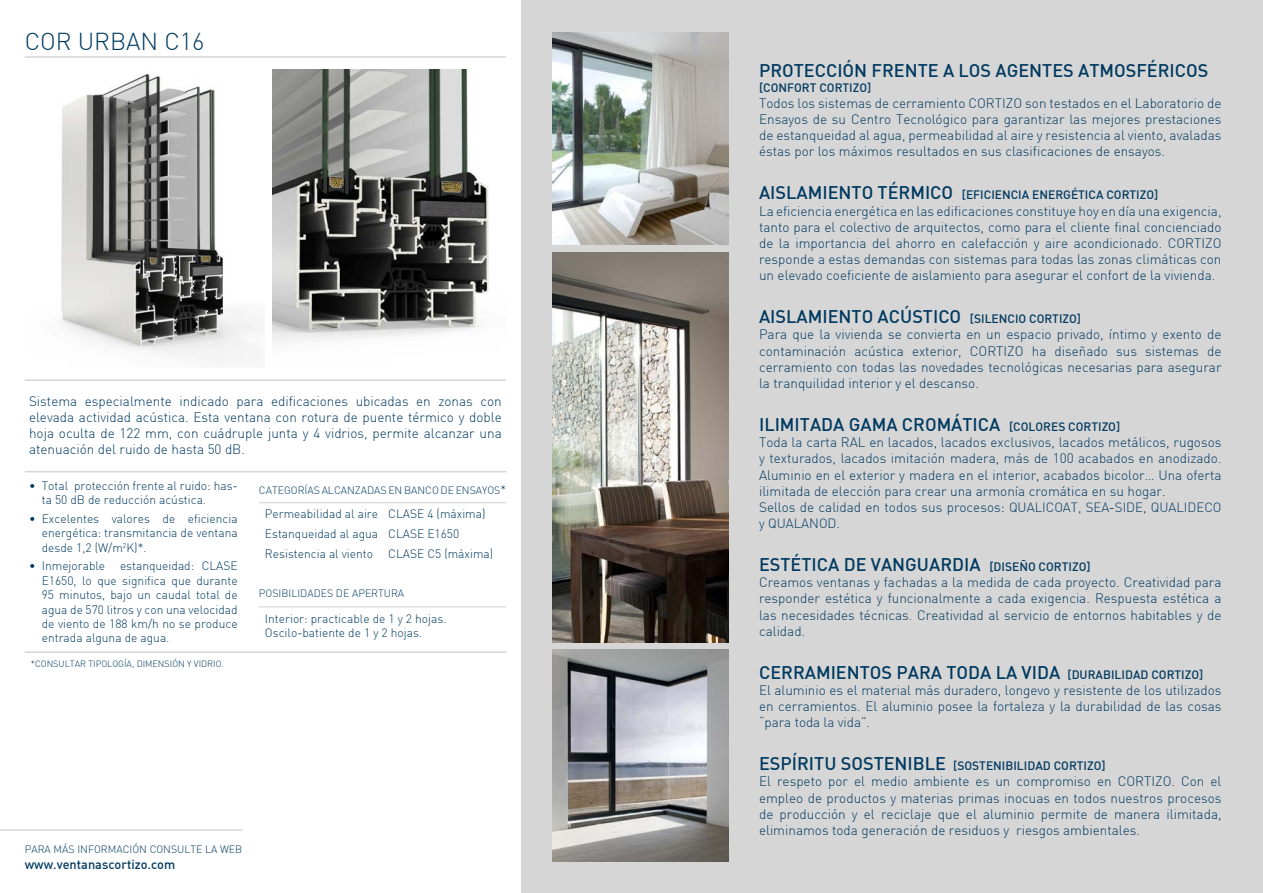
<style>
.page{position:relative;width:1263px;height:893px;background:#fff}
.page>*{position:absolute;margin:0;border:0;box-sizing:border-box;transform-origin:0 0}
.t1{font:300 24px "DIN";color:#003a60}
.t2{font:500 18px "DIN";color:#003a60}
.t3{font:300 13.5px/16.2px "DIN";color:#003a60;text-align:justify}
.t4{font:300 13.2px "DIN";color:#003a60}
.t5{font:500 12.75px "DIN";color:#003a60}
.t6{font:300 12px/14.4px "DIN";color:#003a60}
.t7{font:500 12px "DIN";color:#003a60}
.t8{font:300 10.5px "DIN";color:#003a60}
.t9{font:300 9px "DIN";color:#003a60}
.s1{font-size:12px}
.s2{font-size:18px}
.s3{font-size:13.2px}
.s4{font-size:13.5px}
</style>
<div class="page">
<div style="left:521px;top:0;width:742px;height:893px;background:#d7d6d7"></div>
<img style="left:552px;top:33px;width:177px;height:211px">
<img style="left:552px;top:252px;width:177px;height:390px">
<img style="left:552px;top:650px;width:177px;height:212px">
<hr style="left:0;top:829px;width:243px;height:2px;background:#d7d6d7">
<hr style="left:25px;top:56px;width:481px;height:2px;background:#d7d6d7">
<hr style="left:25px;top:379px;width:481px;height:2px;background:#d7d6d7">
<hr style="left:25px;top:471px;width:481px;height:1px;background:#d7d6d7">
<img style="left:61px;top:73px;width:204px;height:286px">
<hr style="left:259px;top:502px;width:123px;height:1px;background:#d7d6d7">
<hr style="left:382px;top:502px;width:124px;height:1px;background:#d7d6d7">
<hr style="left:259px;top:606px;width:247px;height:1px;background:#d7d6d7">
<hr style="left:25px;top:651px;width:482px;height:2px;background:#d7d6d7">
<img style="left:272px;top:69px;width:217px;height:274px">
<h1 class="t1" style="left:25px;top:27px;width:181px">COR URBAN C16</h1>
<p class="t3" style="left:29px;top:393px;width:474px">Sistema especialmente indicado para edificaciones ubicadas en zonas con elevada actividad acústica. Esta ventana con rotura de puente térmico y doble hoja oculta de 122 mm, con cuádruple junta y 4 vidrios, permite alcanzar una atenuación del ruido de hasta 50 dB.</p>
<p class="t6" style="left:42px;top:478px;width:197px;text-indent:-13px">• Total protección frente al ruido: has&shy;ta 50 dB de reducción acústica.</p>
<p class="t6" style="left:42px;top:511px;width:197px;text-align:justify;text-indent:-13px">• Excelentes valores de eficiencia energética: transmitancia de ventana desde 1,2 (W/m<sup>2</sup>K)*.</p>
<p class="t6" style="left:42px;top:559px;width:197px;text-align:justify;text-indent:-13px">• Inmejorable estanqueidad: CLASE E1650, lo que significa que durante 95 minutos, bajo un caudal total de agua de 570 litros y con una velocidad de viento de 188 km/h no se produce entrada alguna de agua.</p>
<p class="t8" style="left:259px;top:484px;width:249px">CATEGORÍAS ALCANZADAS EN BANCO DE ENSAYOS<span class="s1">*</span></p>
<p class="t6" style="left:265px;top:504px;width:222px;line-height:20px">Permeabilidad al aire CLASE 4 (máxima)<br>Estanqueidad al agua CLASE E1650<br>Resistencia al viento</p>
<p class="t6" style="left:388px;top:547px;width:106px">CLASE C5 (máxima)</p>
<p class="t8" style="left:259px;top:587px;width:147px">POSIBILIDADES DE APERTURA</p>
<p class="t6" style="left:265px;top:611px;width:183px">Interior: practicable de 1 y 2 hojas.<br>Oscilo-batiente de 1 y 2 hojas.</p>
<p class="t9" style="left:31px;top:658px;width:195px">*CONSULTAR TIPOLOGÍA, DIMENSIÓN Y VIDRIO.</p>
<p class="t8" style="left:25px;top:843px;width:219px">PARA MÁS INFORMACIÓN CONSULTE LA WEB</p>
<p class="t5" style="left:25px;top:856px;width:152px">www.ventanascortizo.com</p>
<h2 class="t2" style="left:759px;top:59px;width:451px">PROTECCIÓN FRENTE A LOS AGENTES ATMOSFÉRICOS</h2>
<p class="t7" style="left:759px;top:80px;width:114px">[CONFORT CORTIZO]</p>
<p class="t3" style="left:759px;top:95px;width:464px">Todos los sistemas de cerramiento CORTIZO son testados en el Laboratorio de Ensayos de su Centro Tecnológico para garantizar las mejores prestaciones de estanqueidad al agua, permeabilidad al aire y resistencia al viento, avaladas éstas por los máximos resultados en sus clasificaciones de ensayos.</p>
<p class="t7" style="left:759px;top:187px;width:401px"><span class="s2">AISLAMIENTO TÉRMICO</span> [EFICIENCIA ENERGÉTICA CORTIZO]</p>
<p class="t3" style="left:759px;top:202px;width:464px">La eficiencia energética en las edificaciones constituye hoy en día una exigencia, tanto para el colectivo de arquitectos, como para el cliente final concienciado de la importancia del ahorro en calefacción y aire acondicionado. CORTIZO responde a estas demandas con sistemas para todas las zonas climáticas con un elevado coeficiente de aislamiento para asegurar el confort de la vivienda.</p>
<h2 class="t2" style="left:759px;top:305px;width:324px">AISLAMIENTO ACÚSTICO <span class="s1">[SILENCIO CORTIZO]</span></h2>
<p class="t3" style="left:759px;top:326px;width:464px">Para que la vivienda se convierta en un espacio privado, íntimo y exento de contaminación acústica exterior, CORTIZO ha diseñado sus sistemas de cerramiento con todas las novedades tecnológicas necesarias para asegurar la tranquilidad interior y el descanso.</p>
<h2 class="t2" style="left:759px;top:413px;width:363px">ILIMITADA GAMA CROMÁTICA <span class="s1">[COLORES CORTIZO]</span></h2>
<p class="t3" style="left:759px;top:434px;width:464px;text-align:left">Toda la carta RAL en lacados, lacados exclusivos, lacados metálicos, rugosos y texturados, lacados imitación madera, más de 100 acabados en anodizado.<br>Aluminio en el exterior y madera en el interior, acabados bicolor… Una oferta ilimitada de elección para crear una armonía cromática en su hogar.<br>Sellos de calidad en todos sus procesos: <span class="s3">QUALICOAT, SEA-SIDE, QUALIDECO</span></p>
<p class="t4" style="left:759px;top:515px;width:83px">y QUALANOD<span class="s4">.</span></p>
<h2 class="t2" style="left:759px;top:553px;width:333px">ESTÉTICA DE VANGUARDIA <span class="s1">[DISEÑO CORTIZO]</span></h2>
<p class="t3" style="left:759px;top:574px;width:464px">Creamos ventanas y fachadas a la medida de cada proyecto. Creatividad para responder estética y funcionalmente a cada exigencia. Respuesta estética a las necesidades técnicas. Creatividad al servicio de entornos habitables y de calidad.</p>
<h2 class="t2" style="left:759px;top:661px;width:446px">CERRAMIENTOS PARA TODA LA VIDA <span class="s1">[DURABILIDAD CORTIZO]</span></h2>
<p class="t3" style="left:759px;top:682px;width:464px">El aluminio es el material más duradero, longevo y resistente de los utilizados en cerramientos. El aluminio posee la fortaleza y la durabilidad de las cosas “para toda la vida”.</p>
<p class="t7" style="left:759px;top:758px;width:348px"><span class="s2">ESPÍRITU SOSTENIBLE</span> [SOSTENIBILIDAD CORTIZO]</p>
<p class="t3" style="left:759px;top:773px;width:464px">El respeto por el medio ambiente es un compromiso en CORTIZO. Con el empleo de productos y materias primas inocuas en todos nuestros procesos de producción y el reciclaje que el aluminio permite de manera ilimitada, eliminamos toda generación de residuos y riesgos ambientales.</p>
</div>
